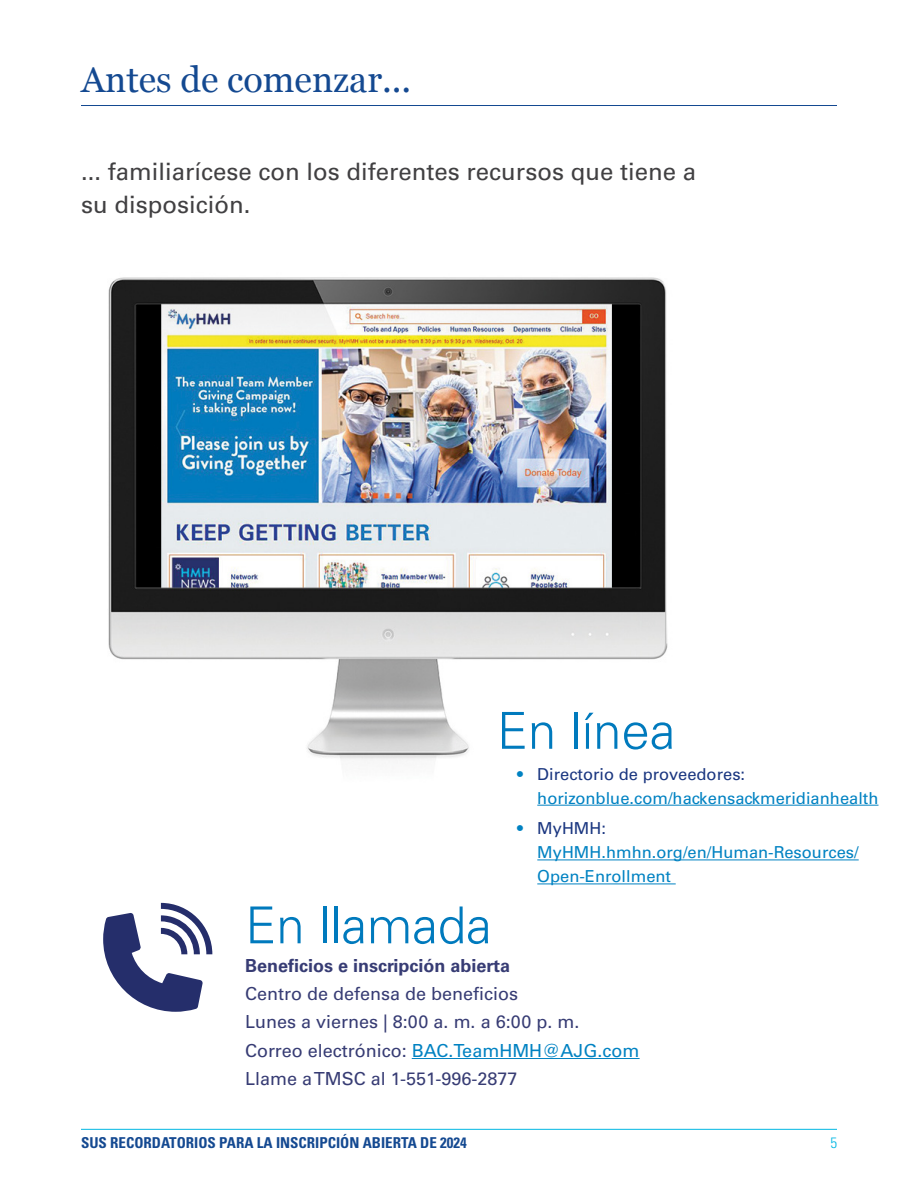
<style>
.page{position:relative;width:918px;height:1188px;background:#fff}
.page>*{position:absolute;margin:0;border:0;box-sizing:border-box;transform-origin:0 0}
.t1{font:300 51px "Univers";color:#007abd}
.t2{font:36px "Georgia";color:#144991}
.t3{font:24px/33px "Univers";color:#414042}
.t4{font:18px/28.3px "Univers";color:#373c74}
.t5{font:700 18px "Univers";color:#373c74}
.t6{font:16.5px/24px "Univers";color:#0082c2}
.t7{font:700 condensed 15px "Univers";color:#144991}
.t8{font:300 condensed 15px "Univers";color:#00b7e3}
.s1{color:#1a3680}
.s2{color:#0082c2}
</style>
<div class="page">
<hr style="left:81px;top:1129px;width:756px;height:1px;background:#00b7e3">
<hr style="left:81px;top:105px;width:756px;height:1px;background:#144991">
<hr style="left:412px;top:1058px;width:228px;height:1px;background:#0082c2">
<svg style="left:103px;top:903px;width:109px;height:109px"></svg>
<img style="left:108px;top:277px;width:560px;height:483px">
<hr style="left:537px;top:805px;width:342px;height:1px;background:#0082c2">
<hr style="left:537px;top:860px;width:322px;height:1px;background:#0082c2">
<hr style="left:537px;top:884px;width:139px;height:1px;background:#0082c2">
<h2 class="t2" style="left:81px;top:53px;width:332px">Antes de comenzar...</h2>
<h3 class="t3" style="left:81px;top:155px;width:617px">... familiarícese con los diferentes recursos que tiene a su disposición.</h3>
<h1 class="t1" style="left:497px;top:700px;width:180px">En línea</h1>
<p class="t6" style="left:537px;top:762px;width:343px;text-indent:-20px">• <span class="s1">Directorio de proveedores: </span>horizonblue.com/hackensackmeridianhealth</p>
<p class="t6" style="left:537px;top:817px;width:323px;text-indent:-20px">• <span class="s1">MyHMH:<br></span>MyHMH.hmhn.org/en/Human-Resources/<br>Open-Enrollment</p>
<h1 class="t1" style="left:245px;top:895px;width:248px">En llamada</h1>
<p class="t5" style="left:245px;top:955px;width:266px">Beneficios e inscripción abierta</p>
<p class="t4" style="left:245px;top:980px;width:396px">Centro de defensa de beneficios<br>Lunes a viernes | 8:00 a. m. a 6:00 p. m.<br>Correo electrónico: <span class="s2">BAC.TeamHMH@AJG.com </span>Llame a TMSC al 1-551-996-2877</p>
<p class="t7" style="left:81px;top:1134px;width:387px">SUS RECORDATORIOS PARA LA INSCRIPCIÓN ABIERTA DE 2024</p>
<p class="t8" style="left:830px;top:1134px;width:8px">5</p>
</div>
